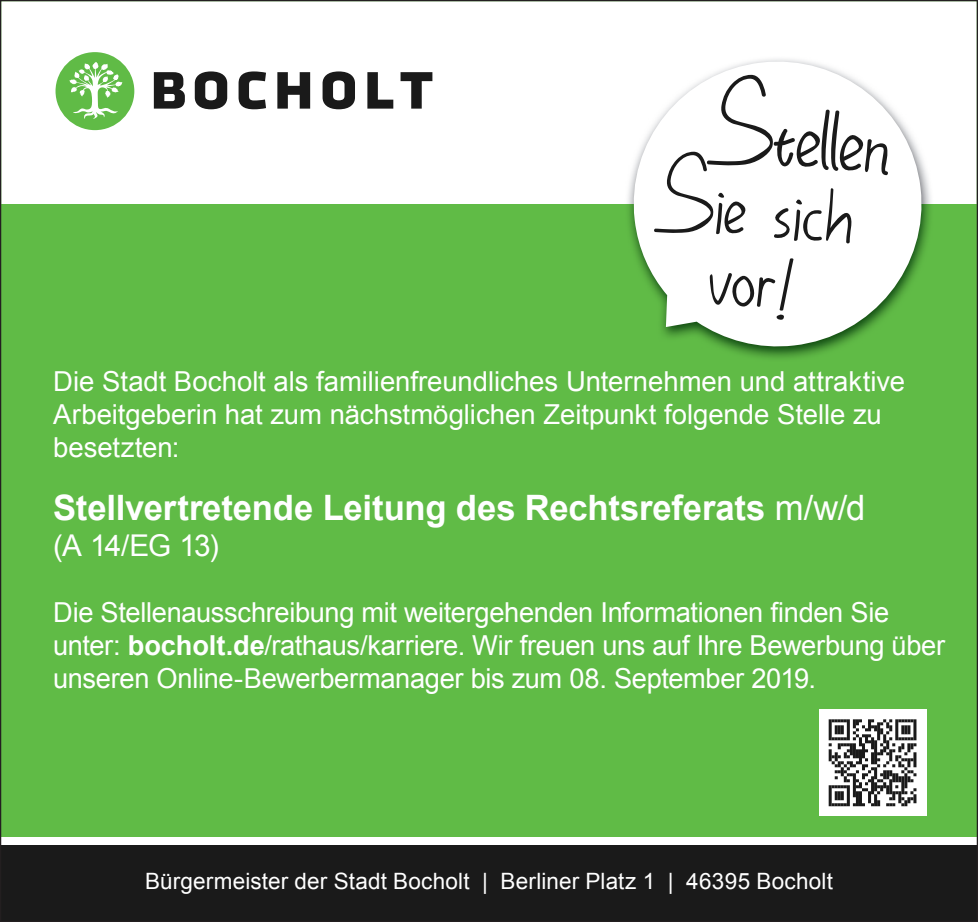
<style>
.page{position:relative;width:978px;height:922px;background:#fff}
.page>*{position:absolute;margin:0;border:0;box-sizing:border-box;transform-origin:0 0}
.t1{font:106.75px "DHF Happy Birthday Ryan";color:#1a1a1a}
.t2{font:95.75px/71.2px "DHF Happy Birthday Ryan";color:#1a1a1a;text-align:center}
.t3{font:84.5px/62.8px "DHF Happy Birthday Ryan";color:#1a1a1a;text-align:center}
.t4{font:700 35px "Arial";letter-spacing:-.005em;color:#fff}
.t5{font:30px "Arial";color:#fff}
.t6{font:27.5px/33px "Arial";letter-spacing:-.01em;color:#fff}
.t7{font:22.5px "Arial";letter-spacing:.01em;color:#fff}
.s1{font-size:55.75px}
.s2{font-size:63.25px}
.s3{font-weight:400}
.s4{font-weight:700}
</style>
<div class="page">
<div style="left:0;top:204px;width:978px;height:632px;background:#60bb46"></div>
<svg style="left:154px;top:72px;width:31px;height:37px"></svg>
<svg style="left:195px;top:71px;width:32px;height:38px"></svg>
<svg style="left:239px;top:71px;width:27px;height:38px"></svg>
<svg style="left:277px;top:72px;width:33px;height:37px"></svg>
<svg style="left:323px;top:71px;width:32px;height:38px"></svg>
<svg style="left:367px;top:72px;width:26px;height:37px"></svg>
<svg style="left:401px;top:72px;width:31px;height:37px"></svg>
<svg style="left:56px;top:52px;width:78px;height:78px"></svg>
<svg style="left:626px;top:57px;width:303px;height:292px"></svg>
<div style="left:819px;top:709px;width:107px;height:106px;background:#fff"></div>
<svg style="left:829px;top:719px;width:87px;height:87px"></svg>
<div style="left:0;top:845px;width:978px;height:76px;background:#1a1a1a"></div>
<p class="t1" style="left:722px;top:54px;width:179px;rotate:5deg">Stellen</p>
<p class="t3" style="left:680px;top:109px;width:173px;rotate:5deg">Sie sich vor<span class="s1">!</span></p>
<p class="t2" style="left:713px;top:101px;width:86px;rotate:5deg">vor<span class="s2">!</span></p>
<p class="t2" style="left:664px;top:166px;width:196px;rotate:5deg">Sie sich vor<span class="s2">!</span></p>
<p class="t6" style="left:53px;top:364px;width:853px">Die Stadt Bocholt als familienfreundliches Unternehmen und attraktive<br>Arbeitgeberin hat zum nächstmöglichen Zeitpunkt folgende Stelle zu besetzten:</p>
<p class="t4" style="left:53px;top:484px;width:814px">Stellvertretende Leitung des Rechtsreferats <span class="s3">m/w/d</span></p>
<p class="t5" style="left:53px;top:525px;width:167px">(A 14/EG 13)</p>
<p class="t6" style="left:53px;top:596px;width:838px">Die Stellenausschreibung mit weitergehenden Informationen finden Sie</p>
<p class="t6" style="left:53px;top:629px;width:893px">unter: <span class="s4">bocholt.de</span>/rathaus/karriere. Wir freuen uns auf Ihre Bewerbung über</p>
<p class="t6" style="left:53px;top:662px;width:765px">unseren Online-Bewerbermanager bis zum 08. September 2019.</p>
<p class="t7" style="left:145px;top:866px;width:689px">Bürgermeister der Stadt Bocholt | Berliner Platz 1 | 46395 Bocholt</p>
</div>
